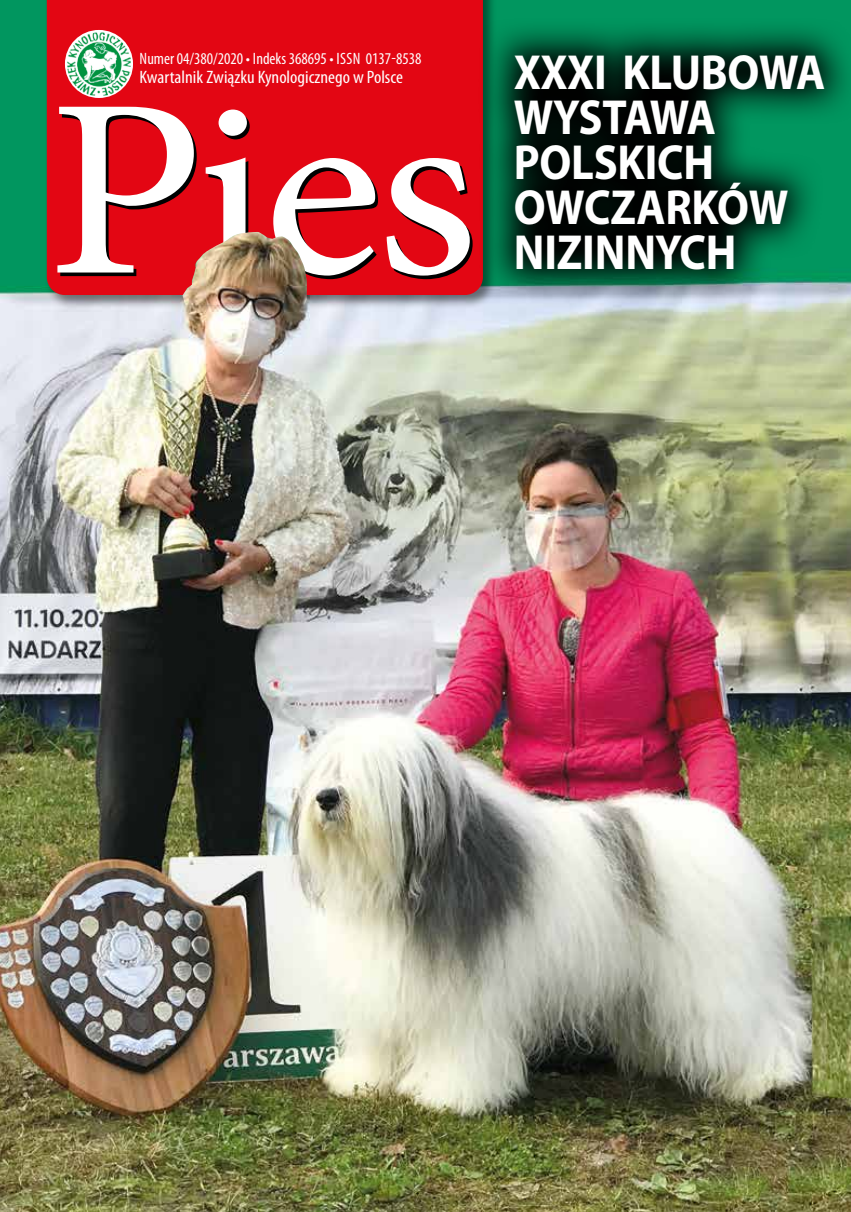
<style>
.page{position:relative;width:851px;height:1212px;background:#fff}
.page>*{position:absolute;margin:0;border:0;box-sizing:border-box;transform-origin:0 0}
.t1{font:700 49.5px/45px "Myriad Pro";letter-spacing:-.005em;color:#fff;scale:.9 1}
.t2{font:condensed 18px "Myriad Pro";color:#fff;scale:1.06 1}
.t3{font:condensed 16.5px "Myriad Pro";color:#fff}
</style>
<div class="page">
<img style="left:0;top:0;width:850px;height:1212px">
<div style="left:45px;top:0;width:452px;height:309px;background:#000;opacity:.45"></div>
<div style="left:47px;top:0;width:436px;height:295px;background:#e30613"></div>
<svg style="left:57px;top:107px;width:140px;height:169px"></svg>
<svg style="left:204px;top:110px;width:174px;height:169px"></svg>
<svg style="left:386px;top:158px;width:86px;height:121px"></svg>
<svg style="left:65px;top:30px;width:68px;height:68px"></svg>
<img style="left:67px;top:32px;width:64px;height:63px">
<svg style="left:478px;top:18px;width:372px;height:288px;background:#114935"></svg>
<img style="left:182px;top:232px;width:125px;height:74px">
<svg style="left:0;top:1209px;width:5px;height:3px"></svg>
<p class="t3" style="left:139px;top:48px;width:283px">Numer 04/380/2020 • Indeks 368695 • ISSN 0137-8538</p>
<p class="t2" style="left:139px;top:66px;width:250px">Kwartalnik Związku Kynologicznego w Polsce</p>
<p class="t1" style="left:513px;top:48px;width:347px">XXXI KLUBOWA<br>WYSTAWA<br>POLSKICH<br>OWCZARKÓW<br>NIZINNYCH</p>
</div>
